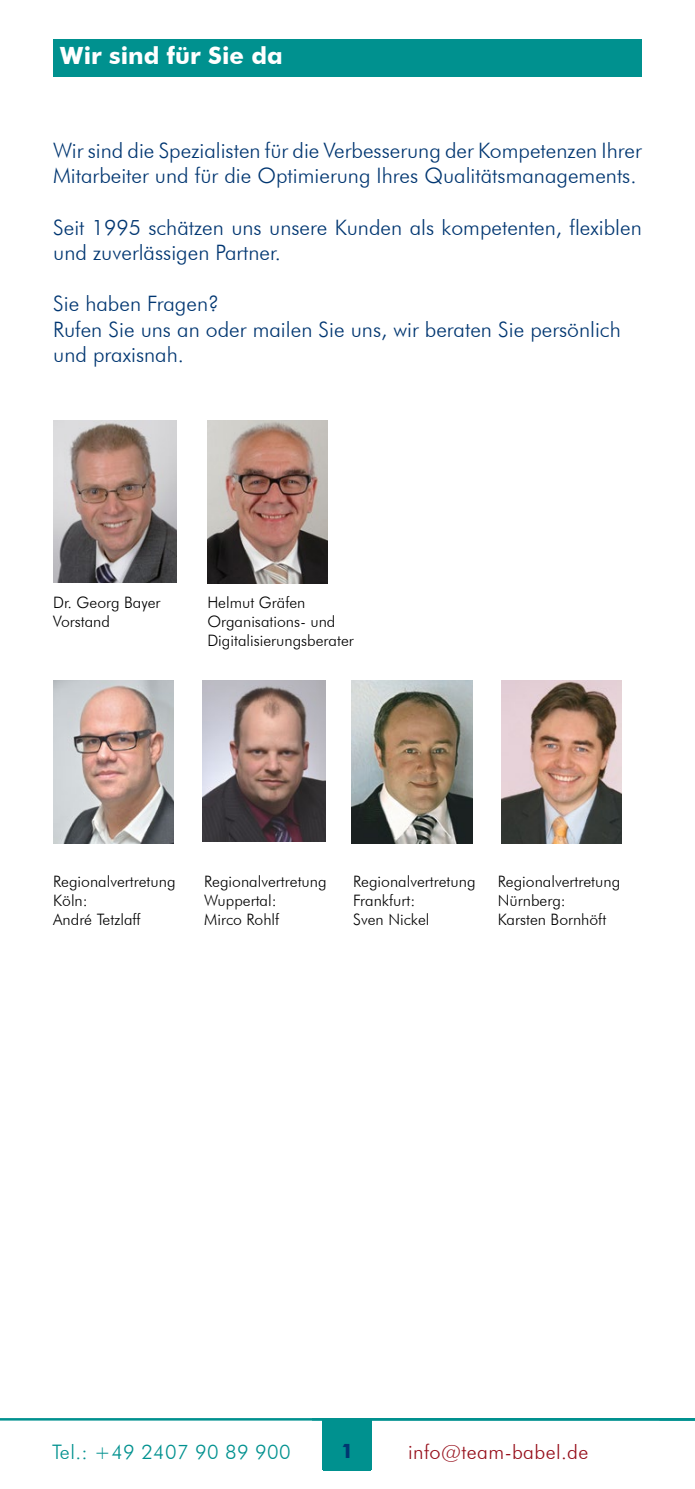
<style>
.page{position:relative;width:695px;height:1489px;background:#fff}
.page>*{position:absolute;margin:0;border:0;box-sizing:border-box;transform-origin:0 0}
.t1{font:700 23.75px "Futura BT";color:#fff}
.t2{font:300 21.25px/25.5px "Futura BT";color:#003671}
.t3{font:300 20px "Futura BT";letter-spacing:.02em;color:#00918f}
.t4{font:300 20px "Futura BT";letter-spacing:.02em;color:#960e1a}
.t5{font:700 20px "Futura BT";color:#003671}
.t6{font:300 15.75px/19px "Futura BT";color:#000}
</style>
<div class="page">
<div style="left:322px;top:1419px;width:50px;height:50px;background:#00918f"></div>
<hr style="left:0;top:1417px;width:694px;height:3px;background:#00918f">
<div style="left:53px;top:39px;width:588px;height:38px;background:#00918f"></div>
<img style="left:501px;top:680px;width:120px;height:163px">
<img style="left:53px;top:680px;width:121px;height:163px">
<img style="left:352px;top:680px;width:120px;height:163px">
<img style="left:207px;top:420px;width:121px;height:163px">
<img style="left:53px;top:420px;width:123px;height:162px">
<img style="left:203px;top:680px;width:122px;height:161px">
<p class="t1" style="left:60px;top:41px;width:224px">Wir sind für Sie da</p>
<p class="t2" style="left:53px;top:137px;width:590px">Wir sind die Spezialisten für die Verbesserung der Kompetenzen Ihrer<br>Mitarbeiter und für die Optimierung Ihres Qualitätsmanagements.</p>
<p class="t2" style="left:53px;top:214px;width:590px">Seit 1995 schätzen uns unsere Kunden als kompetenten, flexiblen und zuverlässigen Partner.</p>
<p class="t2" style="left:53px;top:290px;width:569px">Sie haben Fragen?<br>Rufen Sie uns an oder mailen Sie uns, wir beraten Sie persönlich und praxisnah.</p>
<p class="t6" style="left:53px;top:593px;width:109px">Dr. Georg Bayer<br>Vorstand</p>
<p class="t6" style="left:207px;top:593px;width:148px">Helmut Gräfen<br>Organisations- und<br>Digitalisierungsberater</p>
<p class="t6" style="left:53px;top:871px;width:124px">Regionalvertretung<br>Köln:<br>André Tetzlaff</p>
<p class="t6" style="left:204px;top:871px;width:124px">Regionalvertretung<br>Wuppertal:<br>Mirco Rohlf</p>
<p class="t6" style="left:353px;top:871px;width:124px">Regionalvertretung<br>Frankfurt:<br>Sven Nickel</p>
<p class="t6" style="left:497px;top:871px;width:124px">Regionalvertretung<br>Nürnberg:<br>Karsten Bornhöft</p>
<p class="t3" style="left:52px;top:1439px;width:240px">Tel.: +49 2407 90 89 900</p>
<p class="t5" style="left:341px;top:1438px;width:14px">1</p>
<p class="t4" style="left:408px;top:1439px;width:182px">info@team-babel.de</p>
</div>
